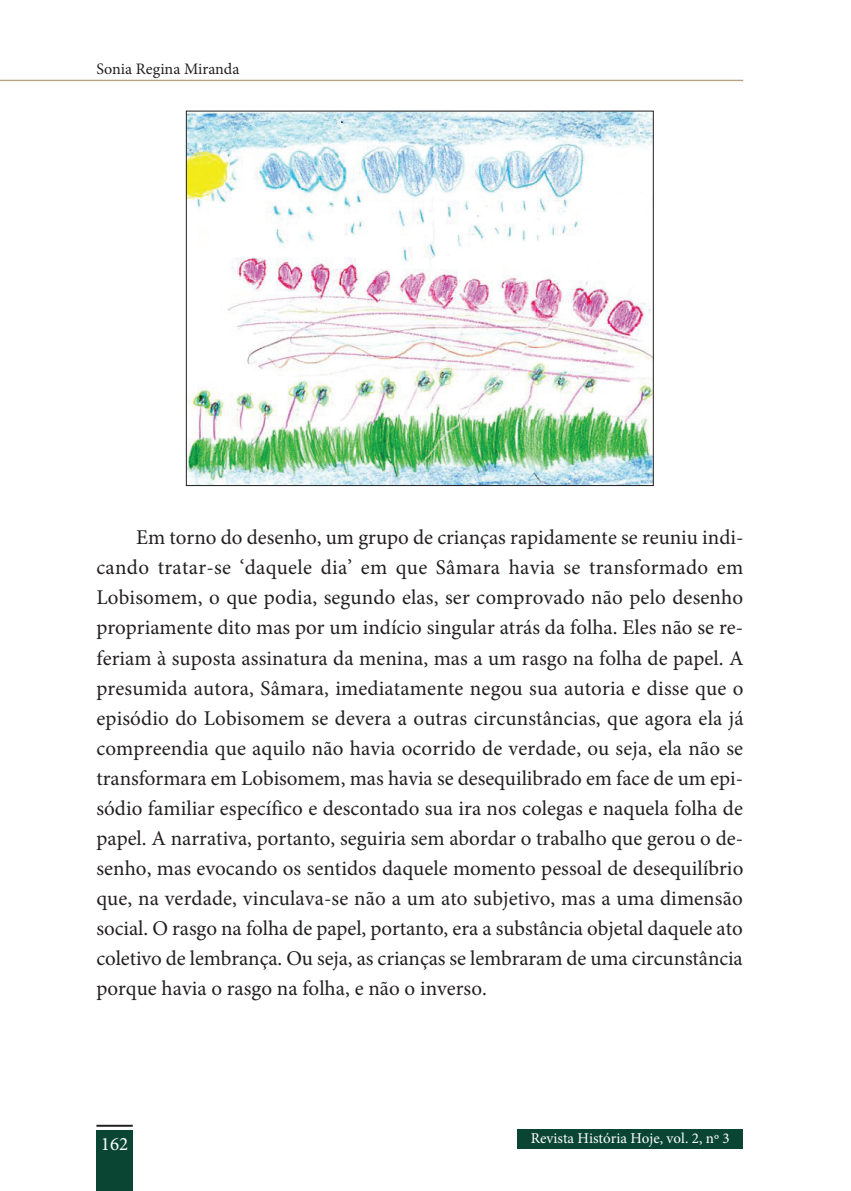
<style>
.page{position:relative;width:851px;height:1191px;background:#fff}
.page>*{position:absolute;margin:0;border:0;box-sizing:border-box;transform-origin:0 0}
.t1{font:21px/30px "Minion Pro";color:#231f20;text-align:justify}
.t2{font:19px "Minion Pro";color:#fff}
.t3{font:16px "Minion Pro";letter-spacing:.005em;color:#231f20}
.t4{font:15px "Minion Pro";color:#fff}
</style>
<div class="page">
<div style="left:517px;top:1129px;width:226px;height:20px;background:#0a4533"></div>
<hr style="left:0;top:80px;width:743px;height:1px;background:#b8a483">
<div style="left:96px;top:1130px;width:37px;height:61px;background:#0a4533"></div>
<hr style="left:96px;top:1124px;width:37px;height:2px;background:#231f20">
<img style="left:188px;top:113px;width:463px;height:371px">
<p class="t3" style="left:96px;top:58px;width:144px">Sonia Regina Miranda</p>
<p class="t1" style="left:96px;top:523px;width:648px;text-indent:40px">Em torno do desenho, um grupo de crianças rapidamente se reuniu indi&shy;cando tratar-se ‘daquele dia’ em que Sâmara havia se transformado em Lobisomem, o que podia, segundo elas, ser comprovado não pelo desenho propriamente dito mas por um indício singular atrás da folha. Eles não se re&shy;feriam à suposta assinatura da menina, mas a um rasgo na folha de papel. A presumida autora, Sâmara, imediatamente negou sua autoria e disse que o episódio do Lobisomem se devera a outras circunstâncias, que agora ela já compreendia que aquilo não havia ocorrido de verdade, ou seja, ela não se transformara em Lobisomem, mas havia se desequilibrado em face de um epi&shy;sódio familiar específico e descontado sua ira nos colegas e naquela folha de papel. A narrativa, portanto, seguiria sem abordar o trabalho que gerou o de&shy;senho, mas evocando os sentidos daquele momento pessoal de desequilíbrio que, na verdade, vinculava-se não a um ato subjetivo, mas a uma dimensão social. O rasgo na folha de papel, portanto, era a substância objetal daquele ato coletivo de lembrança. Ou seja, as crianças se lembraram de uma circunstância porque havia o rasgo na folha, e não o inverso.</p>
<p class="t2" style="left:101px;top:1131px;width:29px">162</p>
<p class="t4" style="left:530px;top:1128px;width:200px">Revista História Hoje, vol. 2, nº 3</p>
</div>
